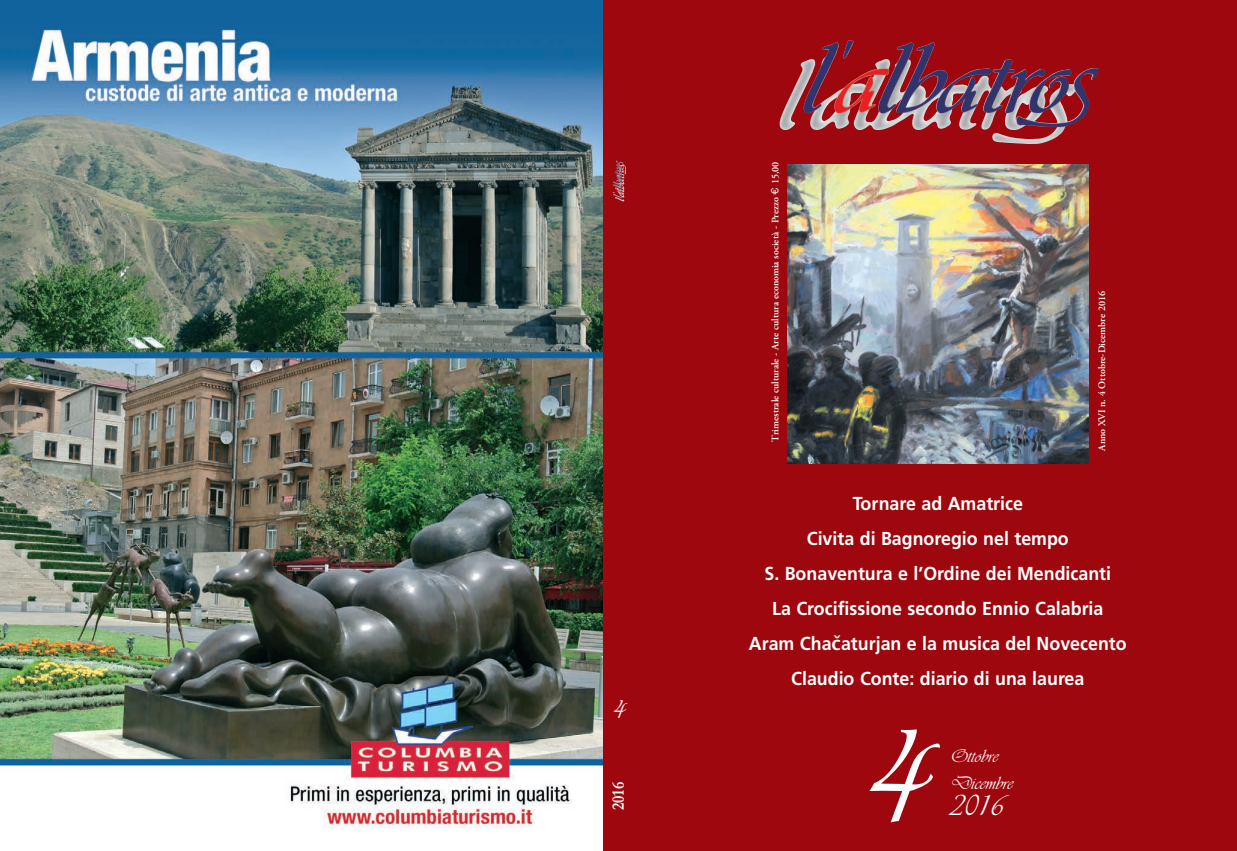
<style>
.page{position:relative;width:1237px;height:851px;background:#fff}
.page>*{position:absolute;margin:0;border:0;box-sizing:border-box;transform-origin:0 0}
.t1{font:143.75px "Vivaldii";color:#fff}
.t2{font:31.25px "Vivaldii";color:#fff}
.t3{font:27.5px "Vivaldii";color:#fff}
.t4{font:700 18.75px/35px "Frutiger";color:#fff;text-align:center;scale:.95 1}
.t5{font:18.75px/26.2px "Vivaldii";color:#fff}
.t6{font:700 17.5px "Garamond";color:#fff;scale:.9 1}
.t7{font:600 10px "Adobe Garamond Pro";color:#fff}
.s1{font-family:"Helvetica";font-weight:400}
.s2{font-family:"Lucida Grande"}
</style>
<div class="page">
<div style="left:603px;top:0;width:634px;height:850px;background:#9d070d"></div>
<img style="left:613px;top:160px;width:8px;height:33px">
<img style="left:787px;top:164px;width:301px;height:299px">
<img style="left:843px;top:40px;width:256px;height:68px">
<img style="left:0;top:0;width:603px;height:828px">
<h3 class="t3" style="left:613px;top:693px;width:13px">4</h3>
<p class="t6" style="left:608px;top:810px;width:33px;rotate:-90deg">2016</p>
<p class="t7" style="left:769px;top:442px;width:282px;rotate:-90deg">Trimestrale culturale - Arte cultura economia società - Prezzo <span class="s1">€</span> 15,00</p>
<p class="t7" style="left:1096px;top:450px;width:161px;rotate:-90deg">Anno XVI n. 4 Ottobre-Dicembre 2016</p>
<p class="t4" style="left:749px;top:485px;width:399px">Tornare ad Amatrice<br>Civita di Bagnoregio nel tempo<br>S. Bonaventura e l’Ordine dei Mendicanti<br>La Crocifissione secondo Ennio Calabria Aram Cha<span class="s2">č</span>aturjan e la musica del Novecento Claudio Conte: diario di una laurea</p>
<h1 class="t1" style="left:865px;top:692px;width:63px">4</h1>
<p class="t5" style="left:950px;top:743px;width:64px">Ottobre<br>Dicembre</p>
<h2 class="t2" style="left:950px;top:786px;width:55px">2016</h2>
</div>
